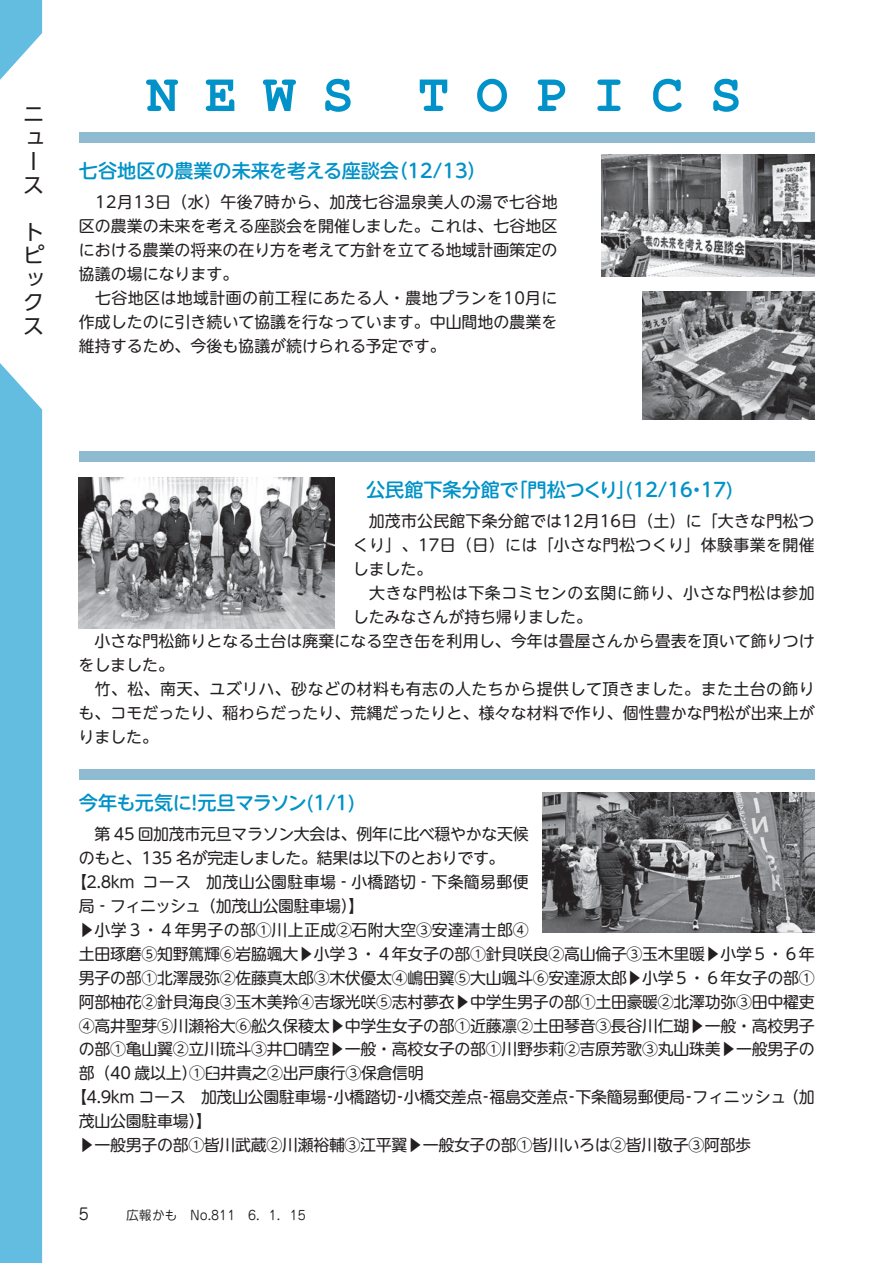
<style>
.page{position:relative;width:893px;height:1263px;background:#fff}
.page>*{position:absolute;margin:0;border:0;box-sizing:border-box;transform-origin:0 0}
.t1{font:700 53.1px "Courier New";letter-spacing:.5em;color:#0092c8}
.t2{font:21px/23.5px "UD Shin Go Pro";color:#231f20}
.t3{font:500 19.2px "UD Shin M Go Pro";color:#0092c8}
.t4{font:500 19.2px "UD Shin M Go Pro";letter-spacing:-.035em;color:#0092c8}
.t5{font:15.9px/23.9px "UD Shin M Go Pro";letter-spacing:-.02em;color:#231f20}
.t6{font:15.9px/23.9px "UD Shin M Go Pro";color:#231f20}
.t7{font:15.9px "UD Shin M Go Pro";letter-spacing:.025em;color:#231f20}
.t8{font:15.9px "UD Shin M Go Pro";letter-spacing:.035em;color:#231f20}
.t9{font:15.9px "UD Shin M Go Pro";letter-spacing:.02em;color:#231f20}
.t10{font:12.75px "Jun 201 Pro";color:#231f20}
</style>
<div class="page">
<svg style="left:0;top:0;width:42px;height:80px"></svg>
<div style="left:0;top:363px;width:42px;height:900px;background:#62bde0"></div>
<div style="left:79px;top:132px;width:736px;height:11px;background:#8ebbd0"></div>
<div style="left:79px;top:451px;width:736px;height:11px;background:#8ebbd0"></div>
<div style="left:79px;top:769px;width:736px;height:10px;background:#8ebbd0"></div>
<img style="left:602px;top:154px;width:213px;height:122px">
<img style="left:643px;top:291px;width:172px;height:129px">
<img style="left:79px;top:478px;width:255px;height:150px">
<img style="left:542px;top:792px;width:273px;height:140px">
<h2 class="t2" style="left:23px;top:102px;width:21px">ニュース</h2>
<h2 class="t2" style="left:23px;top:219px;width:23px">トピックス</h2>
<h1 class="t1" style="left:147px;top:62px;width:150px">NEW</h1>
<h1 class="t1" style="left:322px;top:62px;width:33px">S</h1>
<h1 class="t1" style="left:418px;top:62px;width:267px">TOPIC</h1>
<p class="t3" style="left:389px;top:155px;width:98px">)12/13(</p>
<p class="t3" style="left:79px;top:155px;width:322px">七谷地区の農業の未来を考える座談会</p>
<p class="t6" style="left:79px;top:189px;width:480px">　12月13日（水）午後7時から、加茂七谷温泉美人の湯で七谷地区の農業の未来を考える座談会を開催しました。これは、七谷地区における農業の将来の在り方を考えて方針を立てる地域計画策定の協議の場になります。<br>　七谷地区は地域計画の前工程にあたる人・農地プランを10月に作成したのに引き続いて協議を行なっています。中山間地の農業を維持するため、今後も協議が続けられる予定です。</p>
<h1 class="t1" style="left:710px;top:62px;width:33px">S</h1>
<p class="t3" style="left:366px;top:474px;width:154px">公民館下条分館で</p>
<p class="t6" style="left:353px;top:508px;width:463px">　加茂市公民館下条分館では12月16日（土）に「大きな門松つ</p>
<p class="t7" style="left:353px;top:532px;width:463px">くり」、17日（日）には「小さな門松つくり」体験事業を開催</p>
<p class="t6" style="left:353px;top:556px;width:81px">しました。</p>
<p class="t8" style="left:353px;top:580px;width:463px">　大きな門松は下条コミセンの玄関に飾り、小さな門松は参加</p>
<p class="t6" style="left:353px;top:604px;width:241px">したみなさんが持ち帰りました。</p>
<p class="t6" style="left:78px;top:628px;width:738px">　小さな門松飾りとなる土台は廃棄になる空き缶を利用し、今年は畳屋さんから畳表を頂いて飾りつけ</p>
<p class="t6" style="left:78px;top:652px;width:97px">をしました。</p>
<p class="t7" style="left:78px;top:676px;width:738px">　竹、松、南天、ユズリハ、砂などの材料も有志の人たちから提供して頂きました。また土台の飾り</p>
<p class="t6" style="left:78px;top:700px;width:738px">も、コモだったり、稲わらだったり、荒縄だったりと、様々な材料で作り、個性豊かな門松が出来上が</p>
<p class="t6" style="left:78px;top:724px;width:81px">りました。</p>
<p class="t3" style="left:508px;top:474px;width:226px">「門松つくり )「12/16 17(</p>
<p class="t3" style="left:687px;top:474px;width:21px">・</p>
<p class="t4" style="left:79px;top:787px;width:278px">今年も元気に元旦マラソン)1/1(</p>
<p class="t3" style="left:185px;top:787px;width:21px">！</p>
<p class="t5" style="left:79px;top:821px;width:451px;text-indent:16px">第 45 回加茂市元旦マラソン大会は、例年に比べ穏やかな天候のもと、135 名が完走しました。結果は以下のとおりです。</p>
<p class="t9" style="left:142px;top:869px;width:388px">コース　加茂山公園駐車場‐小橋踏切‐下条簡易郵便</p>
<p class="t6" style="left:71px;top:869px;width:65px">【2.8km</p>
<p class="t5" style="left:79px;top:893px;width:287px">局‐フィニッシュ（加茂山公園駐車場【(</p>
<p class="t7" style="left:79px;top:917px;width:451px">▶小学３・４年男子の部①川上正成②石附大空③安達清士郎4</p>
<p class="t5" style="left:79px;top:941px;width:737px">土田琢磨⑤知野篤輝⑥岩脇颯大▶小学３・４年女子の部①針貝咲良②高山倫子③玉木里暖▶小学５・６年</p>
<p class="t5" style="left:79px;top:965px;width:737px">男子の部①北澤晟弥②佐藤真太郎③木伏優太④嶋田翼⑤大山颯斗⑥安達源太郎▶小学５・６年女子の部1</p>
<p class="t5" style="left:79px;top:989px;width:737px">阿部柚花②針貝海良③玉木美羚④吉塚光咲⑤志村夢衣▶中学生男子の部①土田豪暖②北澤功弥③田中櫂吏</p>
<p class="t5" style="left:79px;top:1013px;width:737px">④高井聖芽⑤川瀬裕大⑥舩久保稜太▶中学生女子の部①近藤凛②土田琴音③長谷川仁瑚▶一般・高校男子</p>
<p class="t5" style="left:79px;top:1037px;width:737px">の部①亀山翼②立川琉斗③井口晴空▶一般・高校女子の部①川野歩莉②吉原芳歌③丸山珠美▶一般男子の</p>
<p class="t5" style="left:79px;top:1061px;width:346px">部（40 歳以上）①臼井貴之②出戸康行③保倉信明</p>
<p class="t6" style="left:783px;top:1084px;width:33px">（加</p>
<p class="t5" style="left:79px;top:1084px;width:674px;text-indent:-8px">【4.9km コース　加茂山公園駐車場<br>茂山公園駐車場【(<br>▶一般男子の部①皆川武蔵②川瀬裕輔③江平翼▶一般女子の部①皆川いろは②皆川敬子③阿部歩</p>
<p class="t5" style="left:575px;top:1084px;width:111px">下条簡易郵便局</p>
<p class="t6" style="left:404px;top:1084px;width:80px">小橋交差点</p>
<p class="t6" style="left:490px;top:1084px;width:80px">福島交差点</p>
<p class="t6" style="left:334px;top:1084px;width:64px">小橋踏切</p>
<p class="t6" style="left:692px;top:1084px;width:96px">フィニッシュ</p>
<p class="t6" style="left:322px;top:1084px;width:17px">‐</p>
<p class="t6" style="left:392px;top:1084px;width:17px">‐</p>
<p class="t6" style="left:478px;top:1084px;width:17px">‐</p>
<p class="t6" style="left:564px;top:1084px;width:17px">‐</p>
<p class="t6" style="left:681px;top:1084px;width:17px">‐</p>
<p class="t10" style="left:126px;top:1205px;width:181px">広報かも　No.811　6．1．15</p>
</div>
